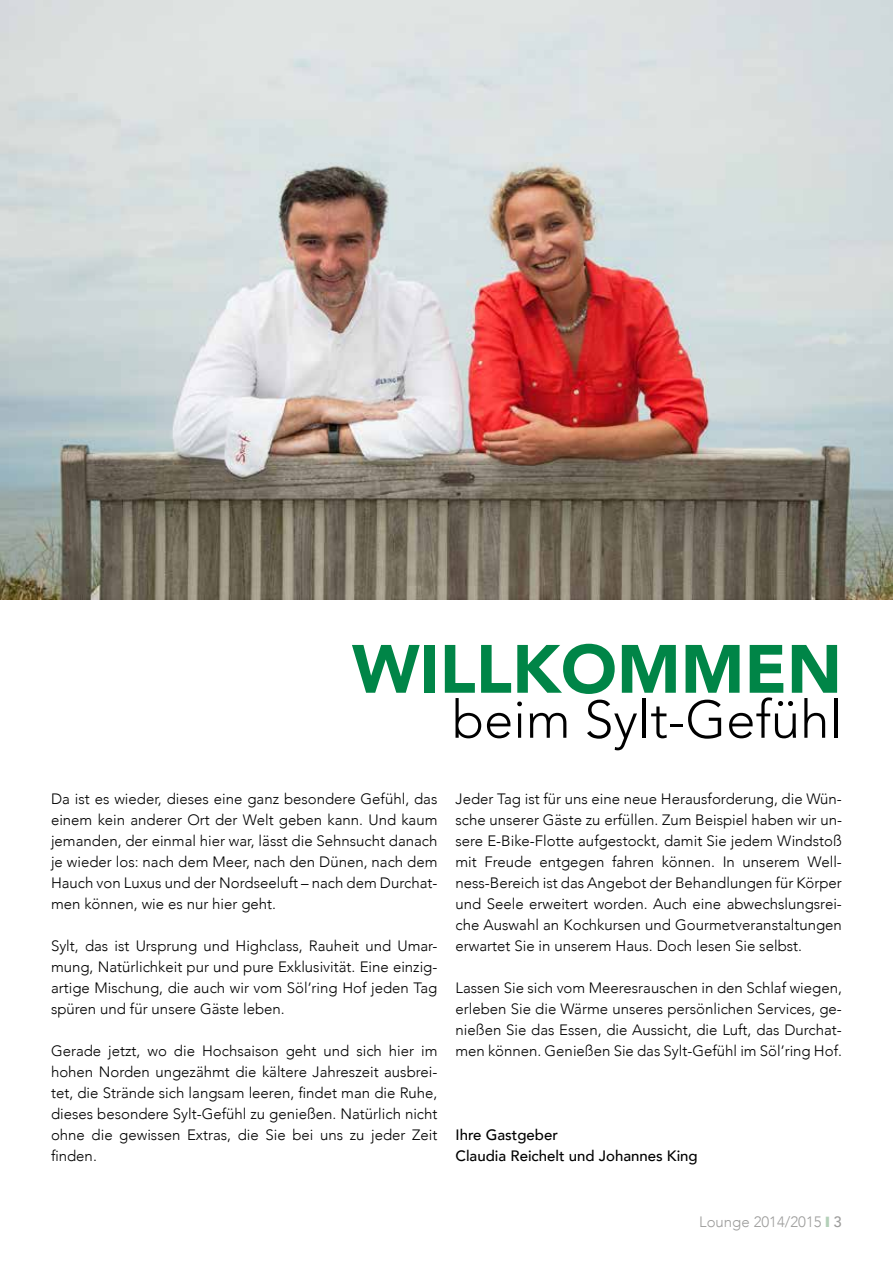
<style>
.page{position:relative;width:893px;height:1263px;background:#fff}
.page>*{position:absolute;margin:0;border:0;box-sizing:border-box;transform-origin:0 0}
.t1{font:900 67.5px "Avenir";color:#008547}
.t2{font:300 52.5px "Avenir";color:#000}
.t3{font:300 15px/21px "Avenir";color:#000;text-align:justify}
.t4{font:500 15px/21px "Avenir";color:#000}
.t5{font:300 15px "Avenir";color:#9d9d9c}
.s1{color:#b4d0b9}
.s2{font-weight:500}
</style>
<div class="page">
<img style="left:0;top:0;width:893px;height:599px">
<h1 class="t1" style="left:352px;top:611px;width:491px">WILLKOMMEN</h1>
<h2 class="t2" style="left:452px;top:689px;width:391px">beim Sylt-Gefühl</h2>
<p class="t3" style="left:51px;top:788px;width:388px">Da ist es wieder, dieses eine ganz besondere Gefühl, das einem kein anderer Ort der Welt geben kann. Und kaum jemanden, der einmal hier war, lässt die Sehnsucht danach je wieder los: nach dem Meer, nach den Dünen, nach dem Hauch von Luxus und der Nordseeluft – nach dem Durchat&shy;men können, wie es nur hier geht.</p>
<p class="t3" style="left:51px;top:935px;width:388px">Sylt, das ist Ursprung und Highclass, Rauheit und Umar&shy;mung, Natürlichkeit pur und pure Exklusivität. Eine einzig&shy;artige Mischung, die auch wir vom Söl’ring Hof jeden Tag spüren und für unsere Gäste leben.</p>
<p class="t3" style="left:51px;top:1040px;width:388px">Gerade jetzt, wo die Hochsaison geht und sich hier im hohen Norden ungezähmt die kältere Jahreszeit ausbrei&shy;tet, die Strände sich langsam leeren, findet man die Ruhe, dieses besondere Sylt-Gefühl zu genießen. Natürlich nicht ohne die gewissen Extras, die Sie bei uns zu jeder Zeit finden.</p>
<p class="t3" style="left:455px;top:788px;width:388px">Jeder Tag ist für uns eine neue Herausforderung, die Wün&shy;sche unserer Gäste zu erfüllen. Zum Beispiel haben wir un&shy;sere E-Bike-Flotte aufgestockt, damit Sie jedem Windstoß mit Freude entgegen fahren können. In unserem Well&shy;ness-Bereich ist das Angebot der Behandlungen für Körper und Seele erweitert worden. Auch eine abwechslungsrei&shy;che Auswahl an Kochkursen und Gourmetveranstaltungen erwartet Sie in unserem Haus. Doch lesen Sie selbst.</p>
<p class="t3" style="left:455px;top:977px;width:388px">Lassen Sie sich vom Meeresrauschen in den Schlaf wiegen, erleben Sie die Wärme unseres persönlichen Services, ge&shy;nießen Sie das Essen, die Aussicht, die Luft, das Durchat&shy;men können. Genießen Sie das Sylt-Gefühl im Söl’ring Hof.</p>
<p class="t4" style="left:455px;top:1123px;width:244px">Ihre Gastgeber<br>Claudia Reichelt und Johannes King</p>
<p class="t5" style="left:699px;top:1213px;width:144px">Lounge 2014/2015 <span class="s1">❙</span> <span class="s2">3</span></p>
</div>
